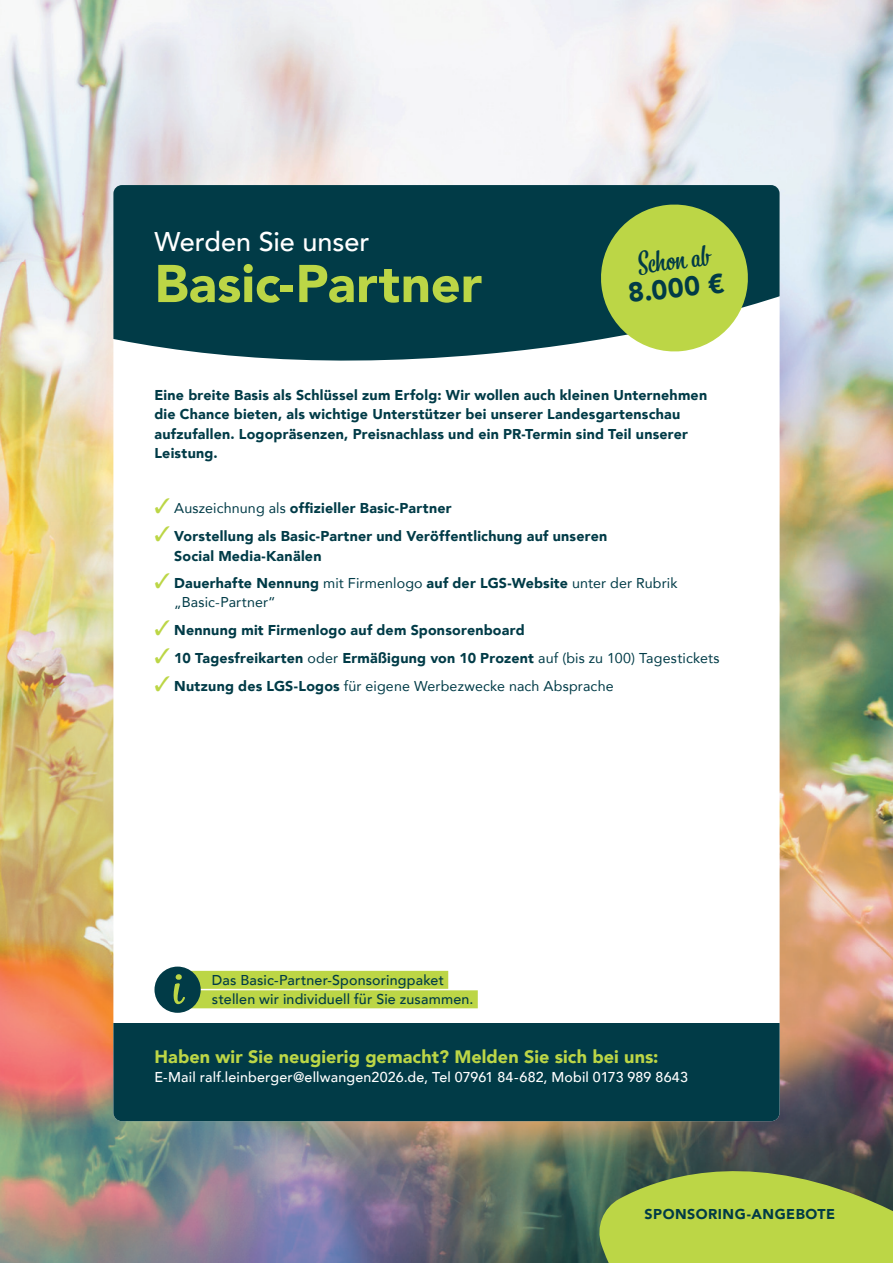
<style>
.page{position:relative;width:893px;height:1263px;background:#fff}
.page>*{position:absolute;margin:0;border:0;box-sizing:border-box;transform-origin:0 0}
.t1{font:900 52.5px "Avenir";color:#bcd646}
.t2{font:28.95px "Bistro Script";color:#013b47}
.t3{font:500 27px "Avenir";color:#fff}
.t4{font:900 27px "Avenir";color:#013b47}
.t5{font:900 18px "Avenir";letter-spacing:.005em;color:#bcd646}
.t6{font:900 14.25px/19.5px "Avenir";letter-spacing:.015em;color:#013b47}
.t7{font:14.25px/19.5px "Avenir";letter-spacing:.01em;color:#013b47}
.t8{font:500 14.25px "Avenir";letter-spacing:.01em;color:#fff}
.t9{font:500 14.25px/19.5px "Avenir";letter-spacing:.015em;color:#013b47}
.t10{font:900 14.25px "Avenir";letter-spacing:.035em;color:#013b47}
.s1{color:#bcd646}
.s2{font-weight:400}
.s3{font-weight:900}
</style>
<div class="page">
<img style="left:0;top:0;width:893px;height:1263px">
<div style="left:113px;top:185px;width:667px;height:936px;background:#fff;border-radius:9px"></div>
<div style="left:113px;top:1024px;width:667px;height:97px;background:#013b47"></div>
<svg style="left:113px;top:185px;width:667px;height:185px;background:#20535e"></svg>
<div style="left:166px;top:971px;width:282px;height:18px;background:#bcd646"></div>
<div style="left:166px;top:990px;width:312px;height:18px;background:#bcd646"></div>
<div style="left:154px;top:966px;width:47px;height:47px;background:#013b47;border-radius:50%"></div>
<svg style="left:173px;top:974px;width:12px;height:30px"></svg>
<svg style="left:595px;top:1160px;width:298px;height:103px;background:#9bb346"></svg>
<svg style="left:597px;top:201px;width:155px;height:154px;background:#a0bd59"></svg>
<h3 class="t3" style="left:154px;top:218px;width:217px">Werden Sie unser</h3>
<h1 class="t1" style="left:154px;top:239px;width:329px">Basic-Partner</h1>
<h2 class="t2" style="left:635px;top:245px;width:74px;rotate:-6deg">Schon ab</h2>
<h3 class="t4" style="left:626px;top:270px;width:98px;rotate:-6deg">8.000 €</h3>
<p class="t6" style="left:154px;top:384px;width:554px">Eine breite Basis als Schlüssel zum Erfolg: Wir wollen auch kleinen Unternehmen die Chance bieten, als wichtige Unterstützer bei unserer Landesgartenschau aufzufallen. Logopräsenzen, Preisnachlass und ein PR-Termin sind Teil unserer Leistung.</p>
<p class="t6" style="left:154px;top:498px;width:299px"><span class="s1">✓</span> <span class="s2">Auszeichnung als</span> offizieller Basic-Partner</p>
<p class="t6" style="left:174px;top:525px;width:434px;line-height:20.2px;text-indent:-20px"><span class="s1">✓</span> Vorstellung als Basic-Partner und Veröffentlichung auf unseren<br>Social Media-Kanälen</p>
<p class="t7" style="left:174px;top:573px;width:505px;text-indent:-20px"><span class="s1">✓</span> <span class="s3">Dauerhafte Nennung</span> mit Firmenlogo <span class="s3">auf der LGS-Website</span> unter der Rubrik „Basic-Partner“</p>
<p class="t6" style="left:154px;top:620px;width:372px"><span class="s1">✓</span> Nennung mit Firmenlogo auf dem Sponsorenboard</p>
<p class="t6" style="left:154px;top:648px;width:567px"><span class="s1">✓</span> 10 Tagesfreikarten <span class="s2">oder</span> Ermäßigung von 10 Prozent <span class="s2">auf (bis zu 100) Tagestickets</span></p>
<p class="t7" style="left:154px;top:675px;width:461px"><span class="s1">✓</span> <span class="s3">Nutzung des LGS-Logos</span> für eigene Werbezwecke nach Absprache</p>
<p class="t9" style="left:212px;top:969px;width:263px">Das Basic-Partner-Sponsoringpaket stellen wir individuell für Sie zusammen.</p>
<p class="t5" style="left:154px;top:1041px;width:506px">Haben wir Sie neugierig gemacht? Melden Sie sich bei uns:</p>
<p class="t8" style="left:154px;top:1065px;width:535px">E-Mail ralf.leinberger@ellwangen2026.de, Tel 07961 84-682, Mobil 0173 989 8643</p>
<p class="t10" style="left:645px;top:1201px;width:192px">SPONSORING-ANGEBOTE</p>
</div>
